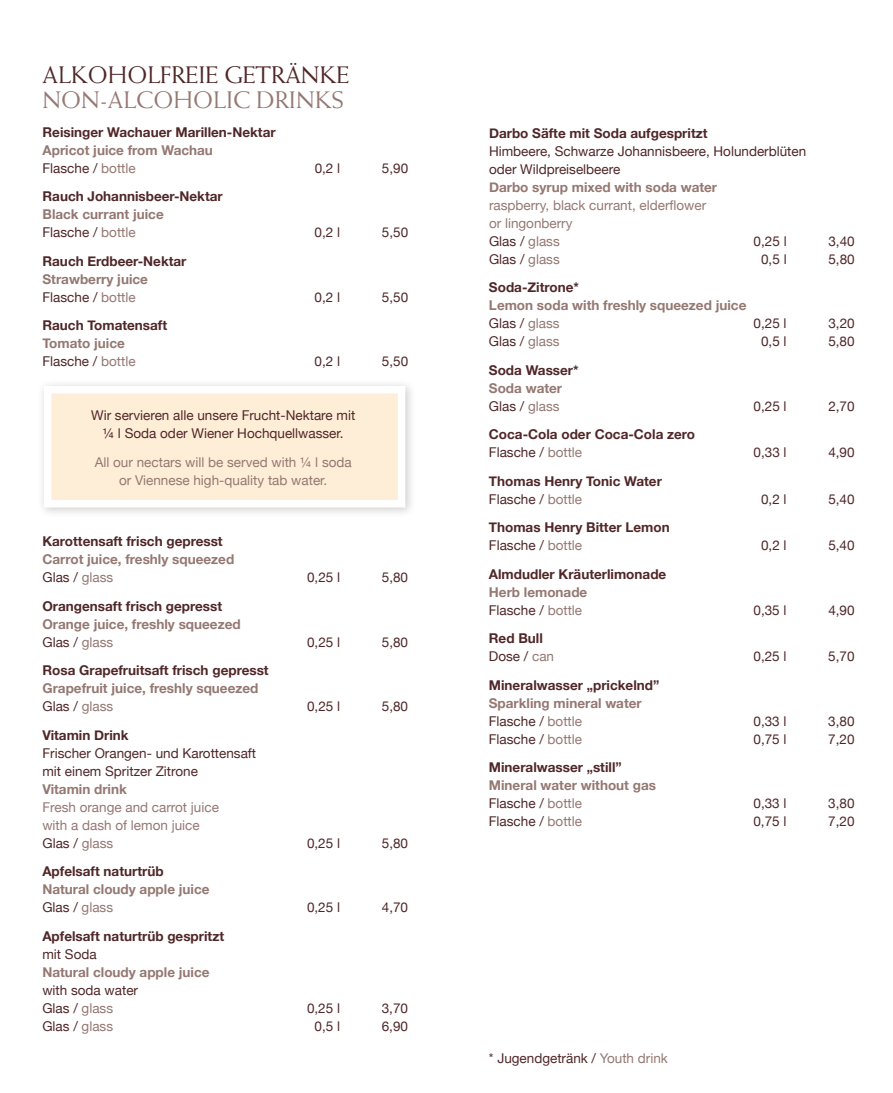
<style>
.page{position:relative;width:893px;height:1093px;background:#fff}
.page>*{position:absolute;margin:0;border:0;box-sizing:border-box;transform-origin:0 0}
.t1{font:24px "Weiss";color:#502728}
.t2{font:24px "Weiss";color:#947872}
.t3{font:13.5px/18px "Helvetica Neue";color:#502728}
.t4{font:700 13.5px/18px "Helvetica Neue";color:#947872}
.t5{font:700 13.5px/18px "Helvetica Neue";color:#502728}
.t6{font:13.5px/18px "Helvetica Neue";color:#947872}
.s1{font-weight:400;color:#502728}
.s2{font-weight:400}
.s3{color:#502728}
.s4{color:#947872}
.s5{font-weight:400;color:#947872}
</style>
<div class="page">
<div style="left:37px;top:379px;width:380px;height:140px;background:#000;opacity:.2"></div>
<div style="left:44px;top:386px;width:361px;height:121px;background:#ffeed7;border:7px solid #fff"></div>
<h1 class="t1" style="left:43px;top:61px;width:308px">ALKOHOLFREIE GETRÄNKE</h1>
<h1 class="t2" style="left:43px;top:86px;width:303px">NON-ALCOHOLIC DRINKS</h1>
<p class="t5" style="left:43px;top:123px;width:235px">Reisinger Wachauer Marillen-Nektar</p>
<p class="t4" style="left:43px;top:141px;width:172px">Apricot juice from Wachau<br><span class="s1">Flasche /</span> <span class="s2">bottle</span></p>
<p class="t3" style="left:315px;top:160px;width:27px">0,2 l</p>
<p class="t3" style="left:382px;top:160px;width:28px">5,90</p>
<p class="t5" style="left:43px;top:188px;width:182px">Rauch Johannisbeer-Nektar</p>
<p class="t4" style="left:43px;top:206px;width:123px">Black currant juice<br><span class="s1">Flasche /</span> <span class="s2">bottle</span></p>
<p class="t5" style="left:42px;top:252px;width:146px">Rauch Erdbeer-Nektar</p>
<p class="t4" style="left:42px;top:270px;width:107px">Strawberry juice<br><span class="s1">Flasche /</span> <span class="s2">bottle</span></p>
<p class="t5" style="left:42px;top:317px;width:126px">Rauch Tomatensaft</p>
<p class="t4" style="left:42px;top:335px;width:95px">Tomato juice<br><span class="s1">Flasche /</span> <span class="s2">bottle</span></p>
<p class="t3" style="left:315px;top:224px;width:27px">0,2 l</p>
<p class="t3" style="left:382px;top:224px;width:28px">5,50</p>
<p class="t3" style="left:315px;top:289px;width:27px">0,2 l</p>
<p class="t3" style="left:382px;top:289px;width:28px">5,50</p>
<p class="t3" style="left:315px;top:353px;width:27px">0,2 l</p>
<p class="t3" style="left:382px;top:353px;width:28px">5,50</p>
<p class="t3" style="left:91px;top:407px;width:266px;text-align:center">Wir servieren alle unsere Frucht-Nektare mit ¼ l Soda oder Wiener Hochquellwasser.</p>
<p class="t6" style="left:95px;top:454px;width:258px;text-align:center">All our nectars will be served with ¼ l soda or Viennese high-quality tab water.</p>
<p class="t5" style="left:42px;top:533px;width:182px">Karottensaft frisch gepresst</p>
<p class="t4" style="left:42px;top:551px;width:193px">Carrot juice, freshly squeezed<br><span class="s1">Glas /</span> <span class="s2">glass</span></p>
<p class="t5" style="left:42px;top:597px;width:181px">Orangensaft frisch gepresst</p>
<p class="t4" style="left:42px;top:615px;width:200px">Orange juice, freshly squeezed<br><span class="s1">Glas /</span> <span class="s2">glass</span></p>
<p class="t5" style="left:42px;top:662px;width:228px">Rosa Grapefruitsaft frisch gepresst</p>
<p class="t4" style="left:42px;top:680px;width:217px">Grapefruit juice, freshly squeezed<br><span class="s1">Glas /</span> <span class="s2">glass</span></p>
<p class="t5" style="left:42px;top:726px;width:88px">Vitamin Drink</p>
<p class="t3" style="left:42px;top:745px;width:215px">Frischer Orangen- und Karottensaft mit einem Spritzer Zitrone</p>
<p class="t4" style="left:42px;top:780px;width:86px">Vitamin drink</p>
<p class="t6" style="left:42px;top:799px;width:178px">Fresh orange and carrot juice with a dash of lemon juice<br><span class="s3">Glas /</span> glass</p>
<p class="t5" style="left:42px;top:863px;width:123px">Apfelsaft naturtrüb</p>
<p class="t4" style="left:42px;top:881px;width:169px">Natural cloudy apple juice<br><span class="s1">Glas /</span> <span class="s2">glass</span></p>
<p class="t5" style="left:42px;top:927px;width:183px">Apfelsaft naturtrüb gespritzt</p>
<p class="t3" style="left:42px;top:946px;width:56px">mit Soda</p>
<p class="t4" style="left:42px;top:963px;width:169px">Natural cloudy apple juice</p>
<p class="t3" style="left:42px;top:981px;width:97px">with soda water<br>Glas / <span class="s4">glass</span></p>
<p class="t3" style="left:307px;top:569px;width:35px">0,25 l</p>
<p class="t3" style="left:382px;top:569px;width:28px">5,80</p>
<p class="t3" style="left:307px;top:634px;width:35px">0,25 l</p>
<p class="t3" style="left:382px;top:634px;width:28px">5,80</p>
<p class="t3" style="left:307px;top:698px;width:35px">0,25 l</p>
<p class="t3" style="left:382px;top:698px;width:28px">5,80</p>
<p class="t3" style="left:307px;top:835px;width:35px">0,25 l</p>
<p class="t3" style="left:382px;top:835px;width:28px">5,80</p>
<p class="t3" style="left:307px;top:899px;width:35px">0,25 l</p>
<p class="t3" style="left:382px;top:899px;width:28px">4,70</p>
<p class="t3" style="left:307px;top:999px;width:35px">0,25 l</p>
<p class="t3" style="left:382px;top:999px;width:28px">3,70</p>
<p class="t3" style="left:42px;top:1017px;width:72px">Glas / <span class="s4">glass</span></p>
<p class="t3" style="left:315px;top:1017px;width:27px">0,5 l</p>
<p class="t3" style="left:382px;top:1017px;width:28px">6,90</p>
<p class="t5" style="left:489px;top:124px;width:220px">Darbo Säfte mit Soda aufgespritzt</p>
<p class="t3" style="left:489px;top:143px;width:319px">Himbeere, Schwarze Johannisbeere, Holunderblüten oder Wildpreiselbeere</p>
<p class="t4" style="left:489px;top:178px;width:230px">Darbo syrup mixed with soda water</p>
<p class="t6" style="left:489px;top:196px;width:219px">raspberry, black currant, elderflower or lingonberry<br><span class="s3">Glas /</span> glass</p>
<p class="t3" style="left:754px;top:232px;width:35px">0,25 l</p>
<p class="t3" style="left:828px;top:232px;width:28px">3,40</p>
<p class="t3" style="left:489px;top:250px;width:72px">Glas / <span class="s4">glass</span></p>
<p class="t3" style="left:761px;top:250px;width:27px">0,5 l</p>
<p class="t3" style="left:828px;top:250px;width:28px">5,80</p>
<p class="t5" style="left:489px;top:279px;width:91px">Soda-Zitrone*</p>
<p class="t4" style="left:489px;top:297px;width:259px">Lemon soda with freshly squeezed juice<br><span class="s1">Glas /</span> <span class="s2">glass</span></p>
<p class="t3" style="left:754px;top:315px;width:35px">0,25 l</p>
<p class="t3" style="left:828px;top:315px;width:28px">3,20</p>
<p class="t3" style="left:489px;top:333px;width:72px">Glas / <span class="s4">glass</span></p>
<p class="t3" style="left:761px;top:333px;width:27px">0,5 l</p>
<p class="t3" style="left:828px;top:333px;width:28px">5,80</p>
<p class="t5" style="left:489px;top:361px;width:91px">Soda Wasser*</p>
<p class="t4" style="left:489px;top:379px;width:75px">Soda water<br><span class="s1">Glas /</span> <span class="s2">glass</span></p>
<p class="t3" style="left:754px;top:397px;width:35px">0,25 l</p>
<p class="t3" style="left:828px;top:397px;width:28px">2,70</p>
<p class="t5" style="left:489px;top:426px;width:208px">Coca-Cola oder Coca-Cola zero<br><span class="s2">Flasche /</span> <span class="s5">bottle</span></p>
<p class="t5" style="left:489px;top:472px;width:174px">Thomas Henry Tonic Water<br><span class="s2">Flasche /</span> <span class="s5">bottle</span></p>
<p class="t5" style="left:489px;top:519px;width:182px">Thomas Henry Bitter Lemon<br><span class="s2">Flasche /</span> <span class="s5">bottle</span></p>
<p class="t5" style="left:489px;top:565px;width:179px">Almdudler Kräuterlimonade</p>
<p class="t4" style="left:489px;top:583px;width:100px">Herb lemonade<br><span class="s1">Flasche /</span> <span class="s2">bottle</span></p>
<p class="t5" style="left:489px;top:629px;width:67px">Red Bull<br><span class="s2">Dose /</span> <span class="s5">can</span></p>
<p class="t5" style="left:489px;top:676px;width:172px">Mineralwasser „prickelnd”</p>
<p class="t4" style="left:489px;top:694px;width:154px">Sparkling mineral water<br><span class="s1">Flasche /</span> <span class="s2">bottle</span></p>
<p class="t3" style="left:754px;top:444px;width:35px">0,33 l</p>
<p class="t3" style="left:828px;top:444px;width:28px">4,90</p>
<p class="t3" style="left:761px;top:490px;width:27px">0,2 l</p>
<p class="t3" style="left:828px;top:490px;width:28px">5,40</p>
<p class="t3" style="left:761px;top:537px;width:27px">0,2 l</p>
<p class="t3" style="left:828px;top:537px;width:28px">5,40</p>
<p class="t3" style="left:753px;top:601px;width:35px">0,35 l</p>
<p class="t3" style="left:828px;top:601px;width:28px">4,90</p>
<p class="t3" style="left:753px;top:648px;width:35px">0,25 l</p>
<p class="t3" style="left:828px;top:648px;width:28px">5,70</p>
<p class="t3" style="left:753px;top:712px;width:35px">0,33 l</p>
<p class="t3" style="left:828px;top:712px;width:28px">3,80</p>
<p class="t3" style="left:489px;top:730px;width:95px">Flasche / <span class="s4">bottle</span></p>
<p class="t3" style="left:753px;top:730px;width:35px">0,75 l</p>
<p class="t3" style="left:828px;top:730px;width:28px">7,20</p>
<p class="t5" style="left:489px;top:758px;width:134px">Mineralwasser „still”</p>
<p class="t4" style="left:489px;top:776px;width:169px">Mineral water without gas<br><span class="s1">Flasche /</span> <span class="s2">bottle</span></p>
<p class="t3" style="left:753px;top:795px;width:35px">0,33 l</p>
<p class="t3" style="left:828px;top:795px;width:28px">3,80</p>
<p class="t3" style="left:489px;top:813px;width:95px">Flasche / <span class="s4">bottle</span></p>
<p class="t3" style="left:753px;top:813px;width:35px">0,75 l</p>
<p class="t3" style="left:828px;top:813px;width:28px">7,20</p>
<p class="t3" style="left:489px;top:1050px;width:181px">* Jugendgetränk / <span class="s4">Youth drink</span></p>
</div>
